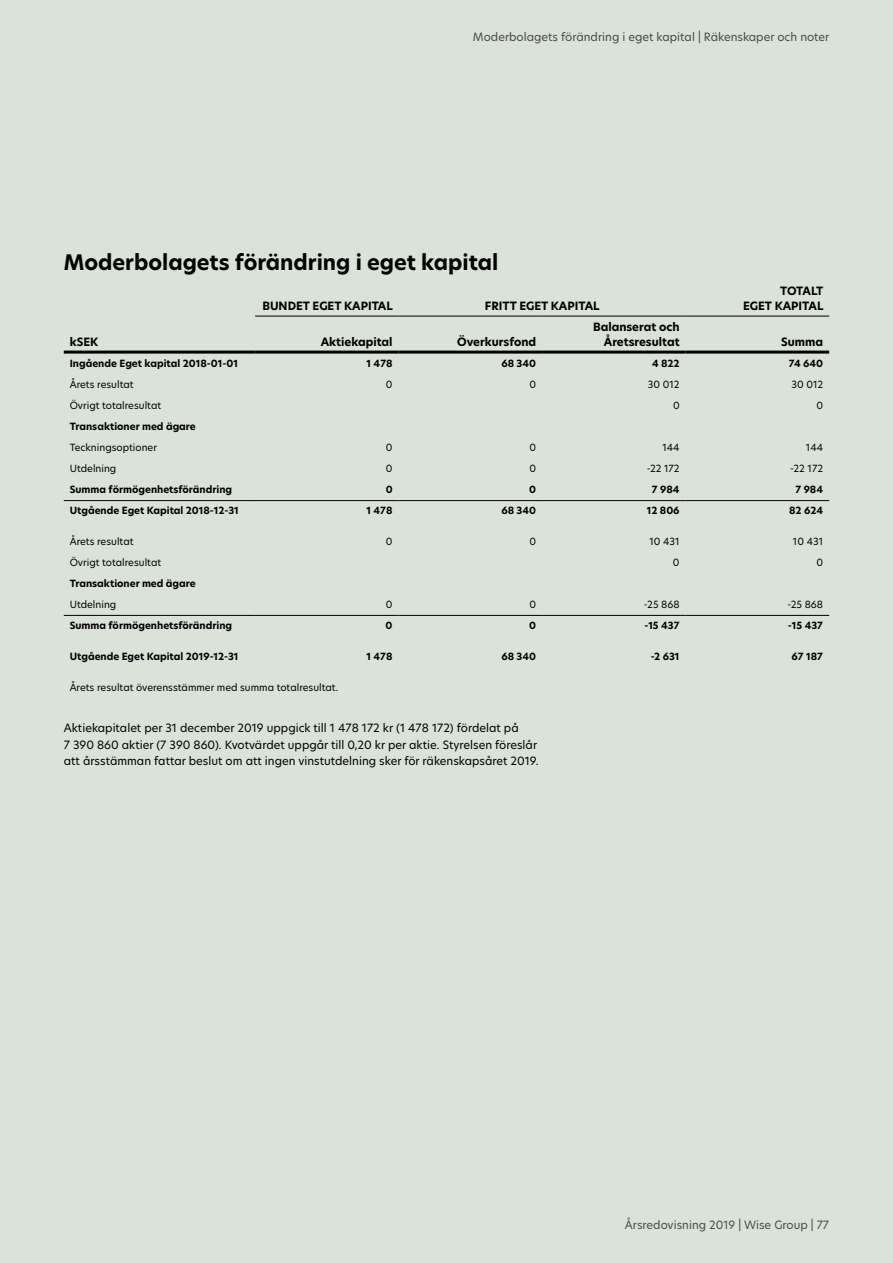
<style>
.page{position:relative;width:893px;height:1263px;background:#dbe3d9}
.page>*{position:absolute;margin:0;border:0;box-sizing:border-box;transform-origin:0 0}
.t1{font:700 21px "Hero New";color:#000}
.t2{font:11.25px/16.5px "Hero New";color:#000}
.t3{font:700 11.25px/15px "Hero New";color:#000;text-align:right}
.t4{font:11.25px "Hero New";color:#4a4a49}
.t5{font:700 9.75px "Hero New";color:#000}
.t6{font:9.75px "Hero New";color:#000}
</style>
<div class="page">
<hr style="left:64px;top:351px;width:191px;height:3px;background:#000">
<hr style="left:255px;top:351px;width:144px;height:3px;background:#000">
<hr style="left:399px;top:351px;width:143px;height:3px;background:#000">
<hr style="left:542px;top:351px;width:144px;height:3px;background:#000">
<hr style="left:686px;top:351px;width:143px;height:3px;background:#000">
<hr style="left:64px;top:500px;width:191px;height:1px;background:#000">
<hr style="left:255px;top:500px;width:144px;height:1px;background:#000">
<hr style="left:399px;top:500px;width:143px;height:1px;background:#000">
<hr style="left:64px;top:615px;width:191px;height:1px;background:#000">
<hr style="left:255px;top:615px;width:144px;height:1px;background:#000">
<hr style="left:399px;top:615px;width:143px;height:1px;background:#000">
<hr style="left:542px;top:615px;width:144px;height:1px;background:#000">
<hr style="left:686px;top:615px;width:143px;height:1px;background:#000">
<hr style="left:542px;top:500px;width:144px;height:1px;background:#000">
<hr style="left:686px;top:500px;width:143px;height:1px;background:#000">
<hr style="left:255px;top:316px;width:144px;height:1px;background:#000">
<hr style="left:399px;top:316px;width:143px;height:1px;background:#000">
<hr style="left:542px;top:316px;width:144px;height:1px;background:#000">
<hr style="left:686px;top:316px;width:143px;height:1px;background:#000">
<p class="t4" style="left:473px;top:29px;width:358px">Moderbolagets förändring i eget kapital | Räkenskaper och noter</p>
<h1 class="t1" style="left:64px;top:248px;width:436px">Moderbolagets förändring i eget kapital</h1>
<p class="t3" style="left:262px;top:298px;width:132px">BUNDET EGET KAPITAL</p>
<p class="t3" style="left:485px;top:298px;width:116px">FRITT EGET KAPITAL</p>
<p class="t3" style="left:70px;top:334px;width:30px">kSEK</p>
<p class="t3" style="left:321px;top:334px;width:73px">Aktiekapital</p>
<p class="t3" style="left:457px;top:334px;width:80px">Överkursfond</p>
<p class="t3" style="left:593px;top:319px;width:88px">Balanserat och<br>Åretsresultat</p>
<p class="t3" style="left:743px;top:283px;width:82px">TOTALT<br>EGET KAPITAL</p>
<p class="t3" style="left:781px;top:334px;width:44px">Summa</p>
<p class="t5" style="left:70px;top:357px;width:170px">Ingående Eget kapital 2018-01-01</p>
<p class="t5" style="left:367px;top:357px;width:28px">1 478</p>
<p class="t5" style="left:501px;top:357px;width:36px">68 340</p>
<p class="t5" style="left:652px;top:357px;width:29px">4 822</p>
<p class="t5" style="left:789px;top:357px;width:36px">74 640</p>
<p class="t6" style="left:70px;top:378px;width:65px">Årets resultat</p>
<p class="t6" style="left:386px;top:378px;width:8px">0</p>
<p class="t6" style="left:529px;top:378px;width:8px">0</p>
<p class="t6" style="left:648px;top:378px;width:33px">30 012</p>
<p class="t6" style="left:791px;top:378px;width:33px">30 012</p>
<p class="t6" style="left:70px;top:399px;width:93px">Övrigt totalresultat</p>
<p class="t6" style="left:673px;top:399px;width:8px">0</p>
<p class="t6" style="left:816px;top:399px;width:8px">0</p>
<p class="t5" style="left:70px;top:420px;width:128px">Transaktioner med ägare</p>
<p class="t6" style="left:70px;top:441px;width:89px">Teckningsoptioner</p>
<p class="t6" style="left:386px;top:441px;width:8px">0</p>
<p class="t6" style="left:529px;top:441px;width:8px">0</p>
<p class="t6" style="left:662px;top:441px;width:19px">144</p>
<p class="t6" style="left:806px;top:441px;width:19px">144</p>
<p class="t6" style="left:70px;top:462px;width:48px">Utdelning</p>
<p class="t6" style="left:386px;top:462px;width:8px">0</p>
<p class="t6" style="left:529px;top:462px;width:8px">0</p>
<p class="t6" style="left:647px;top:462px;width:34px">-22 172</p>
<p class="t6" style="left:790px;top:462px;width:34px">-22 172</p>
<p class="t5" style="left:70px;top:483px;width:164px">Summa förmögenhetsförändring</p>
<p class="t5" style="left:386px;top:483px;width:8px">0</p>
<p class="t5" style="left:529px;top:483px;width:8px">0</p>
<p class="t5" style="left:652px;top:483px;width:29px">7 984</p>
<p class="t5" style="left:795px;top:483px;width:29px">7 984</p>
<p class="t5" style="left:70px;top:504px;width:171px">Utgående Eget Kapital 2018-12-31</p>
<p class="t5" style="left:367px;top:504px;width:28px">1 478</p>
<p class="t5" style="left:501px;top:504px;width:36px">68 340</p>
<p class="t5" style="left:647px;top:504px;width:34px">12 806</p>
<p class="t5" style="left:789px;top:504px;width:35px">82 624</p>
<p class="t6" style="left:70px;top:535px;width:65px">Årets resultat</p>
<p class="t6" style="left:386px;top:535px;width:8px">0</p>
<p class="t6" style="left:529px;top:535px;width:8px">0</p>
<p class="t6" style="left:649px;top:535px;width:32px">10 431</p>
<p class="t6" style="left:793px;top:535px;width:32px">10 431</p>
<p class="t6" style="left:70px;top:556px;width:93px">Övrigt totalresultat</p>
<p class="t6" style="left:673px;top:556px;width:8px">0</p>
<p class="t6" style="left:816px;top:556px;width:8px">0</p>
<p class="t5" style="left:70px;top:577px;width:128px">Transaktioner med ägare</p>
<p class="t6" style="left:70px;top:598px;width:48px">Utdelning</p>
<p class="t6" style="left:386px;top:598px;width:8px">0</p>
<p class="t6" style="left:529px;top:598px;width:8px">0</p>
<p class="t6" style="left:644px;top:598px;width:37px">-25 868</p>
<p class="t6" style="left:787px;top:598px;width:37px">-25 868</p>
<p class="t5" style="left:70px;top:619px;width:164px">Summa förmögenhetsförändring</p>
<p class="t5" style="left:386px;top:619px;width:8px">0</p>
<p class="t5" style="left:529px;top:619px;width:8px">0</p>
<p class="t5" style="left:644px;top:619px;width:37px">-15 437</p>
<p class="t5" style="left:788px;top:619px;width:37px">-15 437</p>
<p class="t5" style="left:70px;top:650px;width:170px">Utgående Eget Kapital 2019-12-31</p>
<p class="t5" style="left:366px;top:650px;width:28px">1 478</p>
<p class="t5" style="left:501px;top:650px;width:36px">68 340</p>
<p class="t5" style="left:651px;top:650px;width:30px">-2 631</p>
<p class="t5" style="left:792px;top:650px;width:33px">67 187</p>
<p class="t6" style="left:70px;top:680px;width:270px">Årets resultat överensstämmer med summa totalresultat.</p>
<p class="t2" style="left:64px;top:720px;width:476px">Aktiekapitalet per 31 december 2019 uppgick till 1 478 172 kr (1 478 172) fördelat på<br>7 390 860 aktier (7 390 860). Kvotvärdet uppgår till 0,20 kr per aktie. Styrelsen föreslår att årsstämman fattar beslut om att ingen vinstutdelning sker för räkenskapsåret 2019.</p>
<p class="t4" style="left:625px;top:1218px;width:206px">Årsredovisning 2019 | Wise Group | 77</p>
</div>
